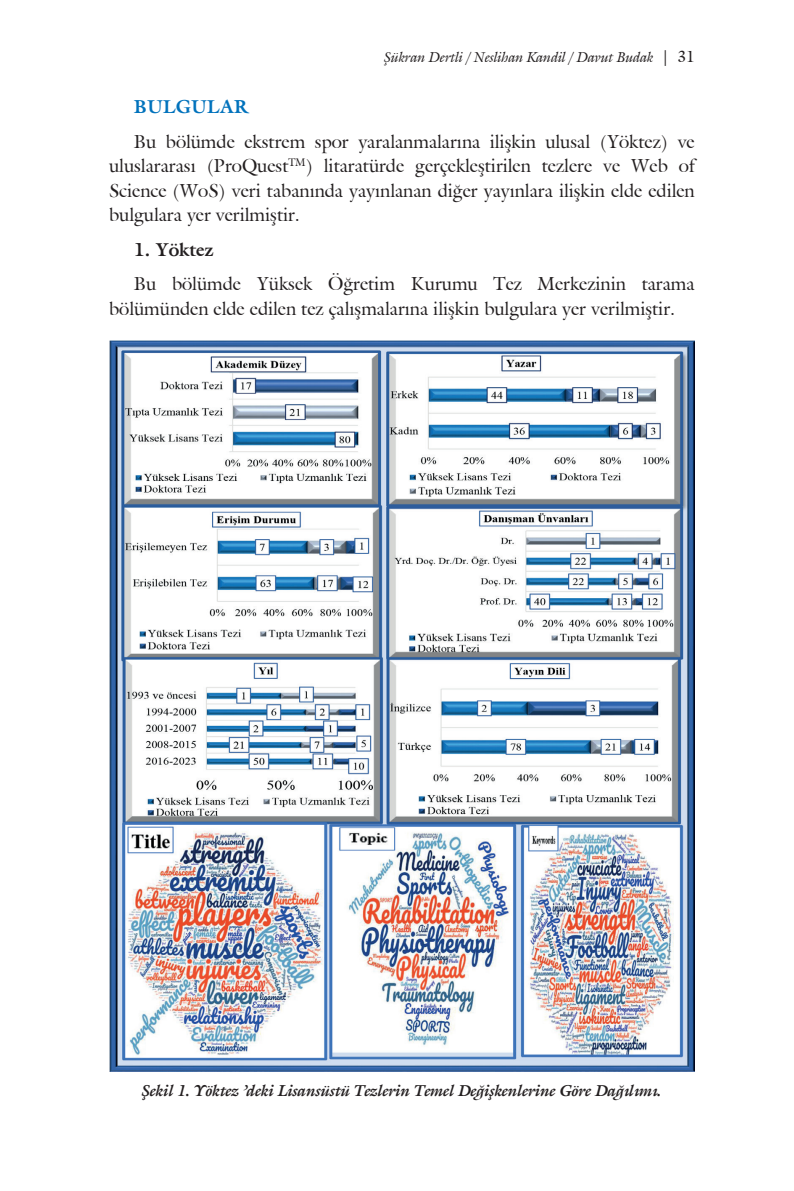
<style>
.page{position:relative;width:794px;height:1191px;background:#fff}
.page>*{position:absolute;margin:0;border:0;box-sizing:border-box;transform-origin:0 0}
.t1{font:18.38px/24.5px "Galliard IT Cby BT";color:#231f20;text-align:justify}
.t2{font:700 18.38px "Galliard IT Cby BT";color:#0072bc}
.t3{font:700 18.38px "Galliard IT Cby BT";color:#231f20}
.t4{font:italic 700 15.75px "Galliard IT Cby BT";color:#231f20}
.t5{font:italic 14px "Galliard IT Cby BT";color:#231f20}
.s1{font-style:normal;font-size:15.75px}
</style>
<div class="page">
<img style="left:109px;top:341px;width:585px;height:730px">
<p class="t5" style="left:384px;top:47px;width:312px">Şükran Dertli / Neslihan Kandil / Davut Budak <span class="s1">| 31</span></p>
<p class="t2" style="left:134px;top:95px;width:116px">BULGULAR</p>
<p class="t1" style="left:109px;top:129px;width:587px;text-indent:25px">Bu bölümde ekstrem spor yaralanmalarına ilişkin ulusal (Yöktez) ve uluslararası (ProQuest<sup>TM</sup>) litaratürde gerçekleştirilen tezlere ve Web of Science (WoS) veri tabanında yayınlanan diğer yayınlara ilişkin elde edilen bulgulara yer verilmiştir.</p>
<p class="t3" style="left:134px;top:237px;width:81px">1. Yöktez</p>
<p class="t1" style="left:109px;top:271px;width:587px;text-indent:25px">Bu bölümde Yüksek Öğretim Kurumu Tez Merkezinin tarama bölümünden elde edilen tez çalışmalarına ilişkin bulgulara yer verilmiştir.</p>
<p class="t4" style="left:142px;top:1079px;width:521px">Şekil 1. Yöktez ’deki Lisansüstü Tezlerin Temel Değişkenlerine Göre Dağılımı.</p>
</div>
